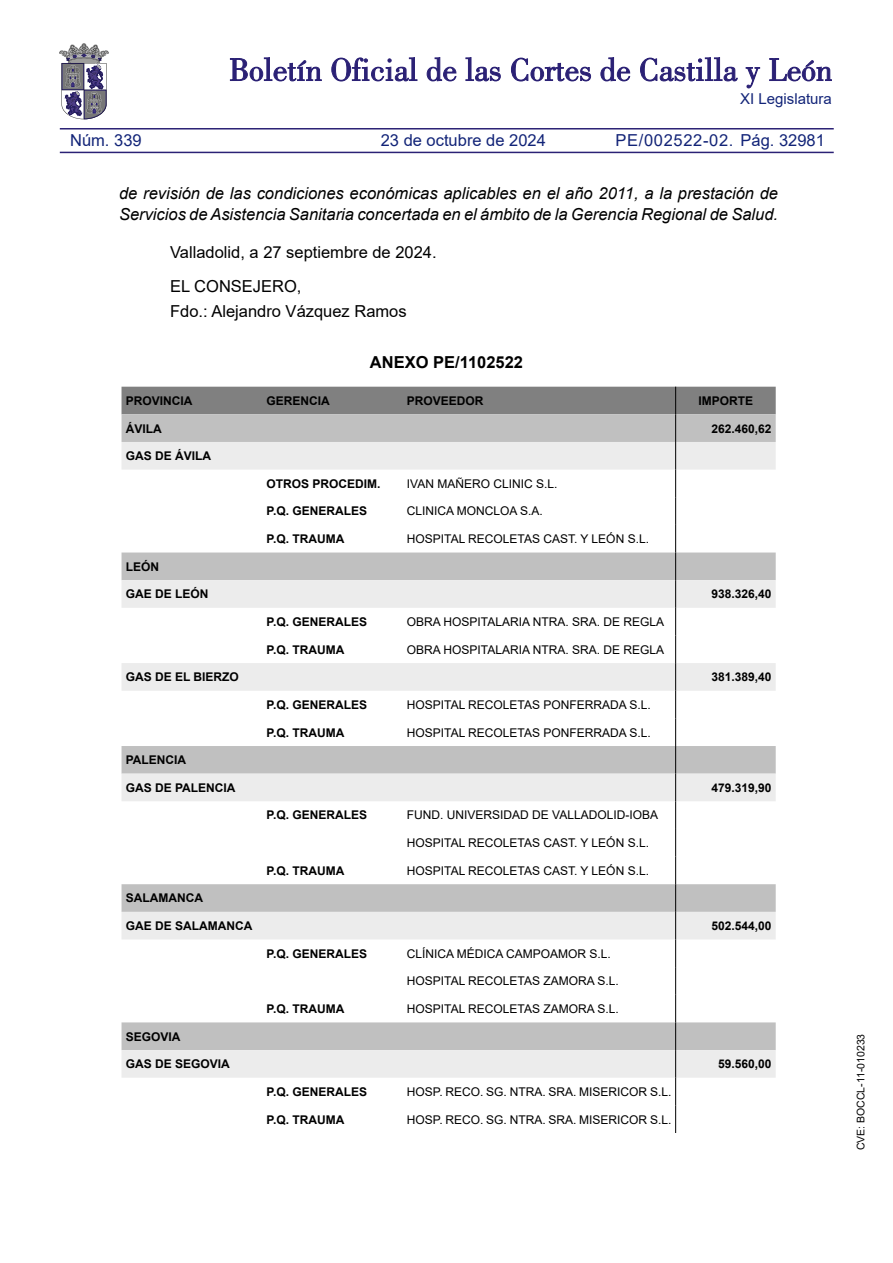
<style>
.page{position:relative;width:893px;height:1263px;background:#fff}
.page>*{position:absolute;margin:0;border:0;box-sizing:border-box;transform-origin:0 0}
.textosangria{font:italic 16.5px/21px "Arial";color:#000}
.firmafecha{font:16.5px "Arial";color:#000}
.firmafirmante{font:16.5px "Arial";color:#000}
.t1{font:16.5px "Arial";color:#122478}
.ordencabecera{font:16.5px "Arial";letter-spacing:.04em;color:#132477}
.ANEXO{font:700 16.5px "Arial";color:#000}
.firmaautoridad{font:16.5px "Arial";color:#000}
.t2{font:15px "Arial";color:#122478}
.textotabla{font:12px "Arial";color:#000}
.textotabla-2{font:700 12px "Arial";color:#000}
.cve{font:10.5px "Arial";color:#000}
.s1{color:#122478}
</style>
<div class="page">
<hr style="left:60px;top:152px;width:774px;height:1px;background:#2b2175">
<hr style="left:60px;top:128px;width:774px;height:1px;background:#2b2175">
<svg style="left:230px;top:57px;width:92px;height:24px"></svg>
<svg style="left:331px;top:57px;width:86px;height:24px"></svg>
<svg style="left:427px;top:57px;width:29px;height:24px"></svg>
<svg style="left:466px;top:57px;width:35px;height:24px"></svg>
<svg style="left:511px;top:58px;width:80px;height:23px"></svg>
<svg style="left:600px;top:57px;width:30px;height:24px"></svg>
<svg style="left:640px;top:57px;width:98px;height:24px"></svg>
<svg style="left:746px;top:67px;width:14px;height:21px"></svg>
<svg style="left:769px;top:58px;width:63px;height:23px"></svg>
<svg style="left:59px;top:43px;width:50px;height:76px"></svg>
<svg style="left:122px;top:387px;width:654px;height:746px"></svg>
<p class="t2" style="left:740px;top:89px;width:93px">XI Legislatura</p>
<p class="ordencabecera" style="left:615px;top:128px;width:211px">PE/002522-02. <span class="s1">Pág. 32981</span></p>
<p class="textosangria" style="left:119px;top:183px;width:661px">de revisión de las condiciones económicas aplicables en el año 2011, a la prestación de<br>Servicios de Asistencia Sanitaria concertada en el ámbito de la Gerencia Regional de Salud.</p>
<p class="firmafecha" style="left:170px;top:241px;width:268px">Valladolid, a 27 septiembre de 2024.</p>
<p class="firmaautoridad" style="left:170px;top:275px;width:133px">EL CONSEJERO,</p>
<p class="firmafirmante" style="left:170px;top:300px;width:238px">Fdo.: Alejandro Vázquez Ramos</p>
<p class="ANEXO" style="left:370px;top:350px;width:155px">ANEXO PE/1102522</p>
<p class="textotabla-2" style="left:126px;top:392px;width:68px">PROVINCIA</p>
<p class="textotabla-2" style="left:267px;top:392px;width:65px">GERENCIA</p>
<p class="textotabla-2" style="left:407px;top:392px;width:78px">PROVEEDOR</p>
<p class="textotabla-2" style="left:698px;top:392px;width:56px">IMPORTE</p>
<p class="textotabla-2" style="left:126px;top:420px;width:37px">ÁVILA</p>
<p class="textotabla-2" style="left:711px;top:420px;width:62px">262.460,62</p>
<p class="textotabla-2" style="left:126px;top:447px;width:87px">GAS DE ÁVILA</p>
<p class="textotabla-2" style="left:267px;top:475px;width:116px">OTROS PROCEDIM.</p>
<p class="textotabla" style="left:407px;top:475px;width:152px">IVAN MAÑERO CLINIC S.L.</p>
<p class="textotabla-2" style="left:267px;top:503px;width:102px">P.Q. GENERALES</p>
<p class="textotabla" style="left:407px;top:503px;width:138px">CLINICA MONCLOA S.A.</p>
<p class="textotabla-2" style="left:267px;top:530px;width:79px">P.Q. TRAUMA</p>
<p class="textotabla" style="left:407px;top:531px;width:244px">HOSPITAL RECOLETAS CAST. Y LEÓN S.L.</p>
<p class="textotabla-2" style="left:126px;top:558px;width:35px">LEÓN</p>
<p class="textotabla-2" style="left:126px;top:586px;width:84px">GAE DE LEÓN</p>
<p class="textotabla-2" style="left:711px;top:586px;width:62px">938.326,40</p>
<p class="textotabla-2" style="left:267px;top:613px;width:102px">P.Q. GENERALES</p>
<p class="textotabla" style="left:407px;top:613px;width:259px">OBRA HOSPITALARIA NTRA. SRA. DE REGLA</p>
<p class="textotabla-2" style="left:267px;top:641px;width:79px">P.Q. TRAUMA</p>
<p class="textotabla" style="left:407px;top:641px;width:259px">OBRA HOSPITALARIA NTRA. SRA. DE REGLA</p>
<p class="textotabla-2" style="left:126px;top:669px;width:115px">GAS DE EL BIERZO</p>
<p class="textotabla-2" style="left:711px;top:669px;width:62px">381.389,40</p>
<p class="textotabla-2" style="left:267px;top:696px;width:102px">P.Q. GENERALES</p>
<p class="textotabla" style="left:407px;top:696px;width:245px">HOSPITAL RECOLETAS PONFERRADA S.L.</p>
<p class="textotabla-2" style="left:267px;top:724px;width:79px">P.Q. TRAUMA</p>
<p class="textotabla" style="left:407px;top:724px;width:245px">HOSPITAL RECOLETAS PONFERRADA S.L.</p>
<p class="textotabla-2" style="left:126px;top:751px;width:62px">PALENCIA</p>
<p class="textotabla-2" style="left:126px;top:779px;width:111px">GAS DE PALENCIA</p>
<p class="textotabla-2" style="left:711px;top:779px;width:62px">479.319,90</p>
<p class="textotabla-2" style="left:267px;top:807px;width:102px">P.Q. GENERALES</p>
<p class="textotabla" style="left:407px;top:807px;width:253px">FUND. UNIVERSIDAD DE VALLADOLID-IOBA</p>
<p class="textotabla" style="left:407px;top:835px;width:244px">HOSPITAL RECOLETAS CAST. Y LEÓN S.L.</p>
<p class="textotabla-2" style="left:267px;top:862px;width:79px">P.Q. TRAUMA</p>
<p class="textotabla" style="left:407px;top:862px;width:244px">HOSPITAL RECOLETAS CAST. Y LEÓN S.L.</p>
<p class="textotabla-2" style="left:126px;top:890px;width:79px">SALAMANCA</p>
<p class="textotabla-2" style="left:126px;top:917px;width:128px">GAE DE SALAMANCA</p>
<p class="textotabla-2" style="left:711px;top:917px;width:62px">502.544,00</p>
<p class="textotabla-2" style="left:267px;top:945px;width:102px">P.Q. GENERALES</p>
<p class="textotabla" style="left:407px;top:945px;width:206px">CLÍNICA MÉDICA CAMPOAMOR S.L.</p>
<p class="textotabla" style="left:407px;top:973px;width:213px">HOSPITAL RECOLETAS ZAMORA S.L.</p>
<p class="textotabla-2" style="left:267px;top:1000px;width:79px">P.Q. TRAUMA</p>
<p class="textotabla" style="left:407px;top:1000px;width:213px">HOSPITAL RECOLETAS ZAMORA S.L.</p>
<p class="textotabla-2" style="left:126px;top:1028px;width:56px">SEGOVIA</p>
<p class="textotabla-2" style="left:126px;top:1055px;width:106px">GAS DE SEGOVIA</p>
<p class="textotabla-2" style="left:718px;top:1055px;width:55px">59.560,00</p>
<p class="textotabla-2" style="left:267px;top:1083px;width:102px">P.Q. GENERALES</p>
<p class="textotabla" style="left:407px;top:1083px;width:266px">HOSP. RECO. SG. NTRA. SRA. MISERICOR S.L.</p>
<p class="textotabla-2" style="left:267px;top:1111px;width:79px">P.Q. TRAUMA</p>
<p class="textotabla" style="left:407px;top:1111px;width:266px">HOSP. RECO. SG. NTRA. SRA. MISERICOR S.L.</p>
<h1 class="t1" style="left:70px;top:129px;width:73px">Núm. 339</h1>
<h1 class="t1" style="left:381px;top:128px;width:167px">23 de octubre de 2024</h1>
<p class="cve" style="left:853px;top:1150px;width:118px;rotate:-90deg">CVE: BOCCL-11-010233</p>
</div>
